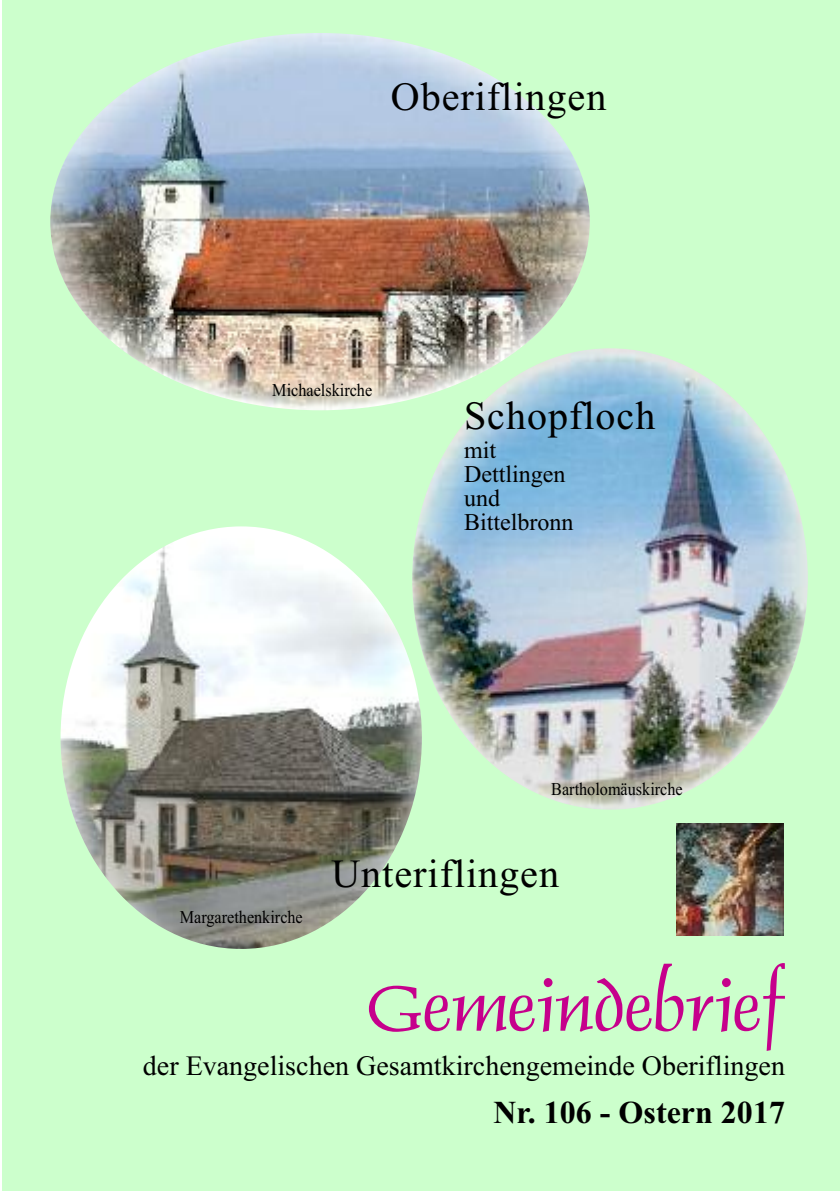
<style>
.page{position:relative;width:840px;height:1191px;background:#fff}
.page>*{position:absolute;margin:0;border:0;box-sizing:border-box;transform-origin:0 0}
.t1{font:72px "Dauphin";color:#c6008c;scale:1.1 1}
.t2{font:40px "Times New Roman";letter-spacing:.025em;color:#000}
.t3{font:700 32px "Times New Roman";color:#000}
.t4{font:28px "Times New Roman";color:#000}
.t5{font:24px/24px "Times New Roman";color:#000}
.t6{font:18px "Times New Roman";color:#000;scale:.9 1}
</style>
<div class="page">
<div style="left:2px;top:0;width:837px;height:1191px;background:#cfc"></div>
<img style="left:412px;top:348px;width:395px;height:461px;border-radius:50%">
<img style="left:60px;top:526px;width:361px;height:423px;border-radius:50%">
<img style="left:50px;top:33px;width:539px;height:377px;border-radius:50%">
<img style="left:676px;top:823px;width:107px;height:112px">
<h2 class="t2" style="left:390px;top:73px;width:217px">Oberiflingen</h2>
<p class="t6" style="left:272px;top:379px;width:112px">Michaelskirche</p>
<h2 class="t2" style="left:463px;top:392px;width:193px">Schopfloch</h2>
<p class="t5" style="left:463px;top:437px;width:111px">mit<br>Dettlingen und<br>Bittelbronn</p>
<p class="t6" style="left:551px;top:778px;width:147px">Bartholomäuskirche</p>
<p class="t6" style="left:180px;top:906px;width:138px">Margarethenkirche</p>
<h2 class="t2" style="left:331px;top:849px;width:229px">Unteriflingen</h2>
<h1 class="t1" style="left:367px;top:962px;width:381px">Gemeindebrief</h1>
<p class="t4" style="left:143px;top:1048px;width:643px">der Evangelischen Gesamtkirchengemeinde Oberiflingen</p>
<p class="t3" style="left:493px;top:1092px;width:293px">Nr. 106 - Ostern 2017</p>
</div>
